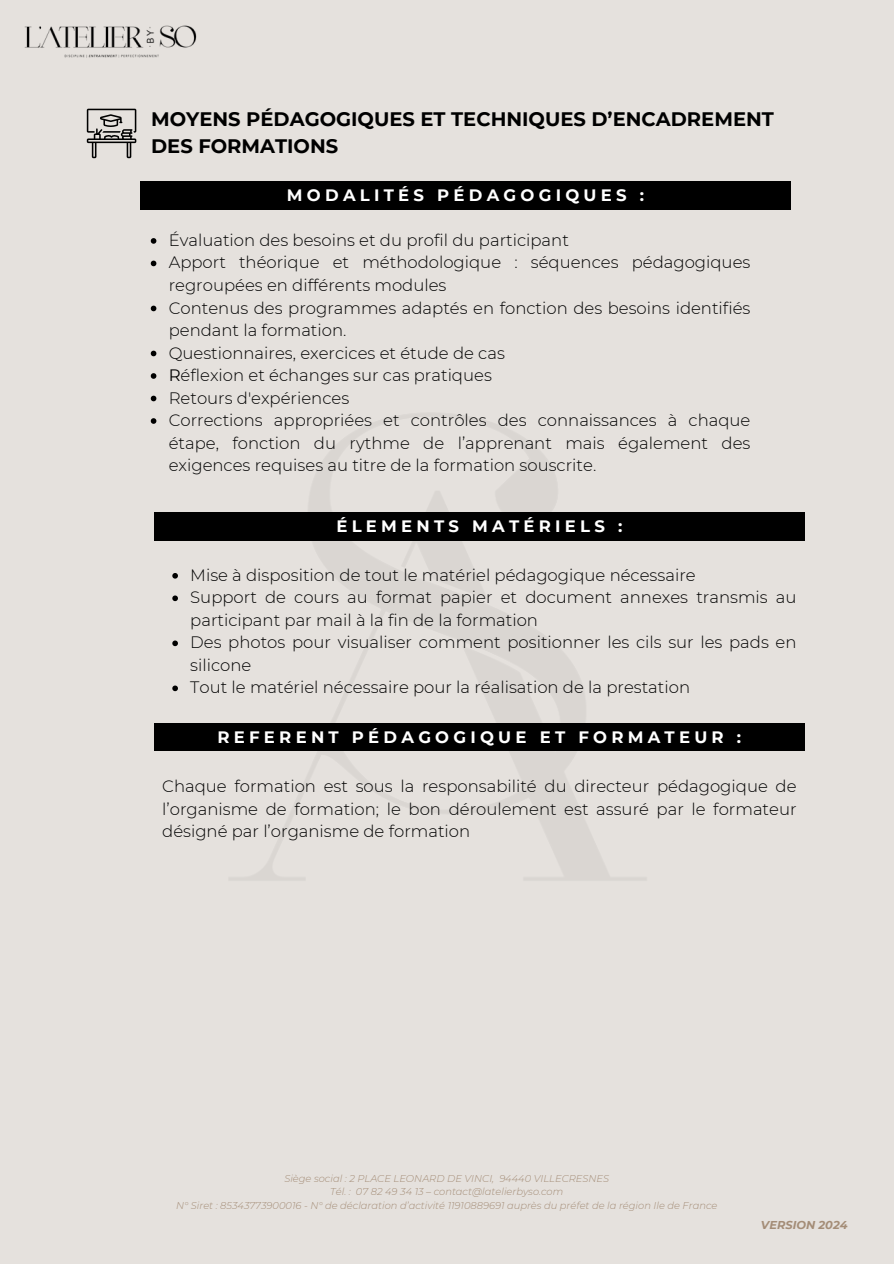
<style>
.page{position:relative;width:894px;height:1264px;background:#fff}
.page>*{position:absolute;margin:0;border:0;box-sizing:border-box;transform-origin:0 0}
.t1{font:700 19.5px/27px "Montserrat";color:#000}
.t2{font:300 16.5px/22.5px "Montserrat";color:#000}
.t3{font:700 16.5px "Montserrat";letter-spacing:.255em;color:#fff}
.t4{font:italic 700 11.4px "Montserrat";color:#a48d77}
.t5{font:italic 300 9.9px "Montserrat";color:#a48d77}
.s1{font-weight:400}
</style>
<div class="page">
<div style="left:0;top:0;width:893px;height:1263px;background:#e5e1dd"></div>
<img style="left:194px;top:414px;width:505px;height:466px">
<svg style="left:87px;top:109px;width:49px;height:49px"></svg>
<svg style="left:151px;top:238px;width:5px;height:6px"></svg>
<svg style="left:151px;top:260px;width:5px;height:6px"></svg>
<svg style="left:151px;top:305px;width:5px;height:6px"></svg>
<svg style="left:151px;top:350px;width:5px;height:6px"></svg>
<svg style="left:151px;top:373px;width:5px;height:6px"></svg>
<svg style="left:151px;top:395px;width:5px;height:6px"></svg>
<svg style="left:151px;top:418px;width:5px;height:6px"></svg>
<div style="left:141px;top:182px;width:649px;height:27px;background:#000"></div>
<img style="left:24px;top:25px;width:173px;height:33px">
<div style="left:154px;top:512px;width:650px;height:28px;background:#000"></div>
<svg style="left:172px;top:573px;width:6px;height:5px"></svg>
<svg style="left:172px;top:595px;width:6px;height:6px"></svg>
<svg style="left:172px;top:640px;width:6px;height:6px"></svg>
<svg style="left:172px;top:685px;width:6px;height:6px"></svg>
<div style="left:154px;top:723px;width:650px;height:28px;background:#000"></div>
<p class="t1" style="left:151px;top:105px;width:624px">MOYENS PÉDAGOGIQUES ET TECHNIQUES D’ENCADREMENT<br>DES FORMATIONS</p>
<h2 class="t3" style="left:287px;top:185px;width:358px">MODALITÉS PÉDAGOGIQUES :</h2>
<p class="t2" style="left:169px;top:229px;width:401px">Évaluation des besoins et du profil du participant</p>
<p class="t2" style="left:169px;top:251px;width:583px">Apport théorique et méthodologique : séquences pédagogiques regroupées en différents modules</p>
<p class="t2" style="left:169px;top:296px;width:583px">Contenus des programmes adaptés en fonction des besoins identifiés pendant la formation.</p>
<p class="t2" style="left:169px;top:341px;width:337px">Questionnaires, exercices et étude de cas</p>
<p class="t2" style="left:169px;top:364px;width:324px"><span class="s1">R</span>éflexion et échanges sur cas pratiques</p>
<p class="t2" style="left:169px;top:386px;width:182px">Retours d'expériences</p>
<p class="t2" style="left:169px;top:409px;width:583px;text-align:justify">Corrections appropriées et contrôles des connaissances à chaque étape, fonction du rythme de l’apprenant mais également des exigences requises au titre de la formation souscrite.</p>
<p class="t3" style="left:336px;top:516px;width:287px">ÉLEMENTS MATÉRIELS :</p>
<p class="t2" style="left:190px;top:563px;width:507px">Mise à disposition de tout le matériel pédagogique nécessaire</p>
<p class="t2" style="left:190px;top:586px;width:607px">Support de cours au format papier et document annexes transmis au participant par mail à la fin de la formation</p>
<h2 class="t2" style="left:190px;top:631px;width:607px">Des photos pour visualiser comment positionner les cils sur les pads en silicone</h2>
<h3 class="t2" style="left:190px;top:676px;width:501px">Tout le matériel nécessaire pour la réalisation de la prestation</h3>
<p class="t3" style="left:217px;top:726px;width:525px">REFERENT PÉDAGOGIQUE ET FORMATEUR :</p>
<p class="t2" style="left:162px;top:775px;width:635px;text-align:justify">Chaque formation est sous la responsabilité du directeur pédagogique de l’organisme de formation; le bon déroulement est assuré par le formateur désigné par l’organisme de formation</p>
<p class="t5" style="left:284px;top:1172px;width:326px">Siège social : 2 PLACE LEONARD DE VINCI, 94440 VILLECRESNES</p>
<p class="t5" style="left:330px;top:1185px;width:234px">Tél. : 07 82 49 34 13 – contact@latelierbyso.com</p>
<h1 class="t5" style="left:176px;top:1198px;width:543px">N° Siret : 85343773900016 - N° de déclaration d’activité 11910889691 auprès du préfet de la région Ile de France</h1>
<h2 class="t4" style="left:760px;top:1218px;width:88px">VERSION 2024</h2>
</div>
